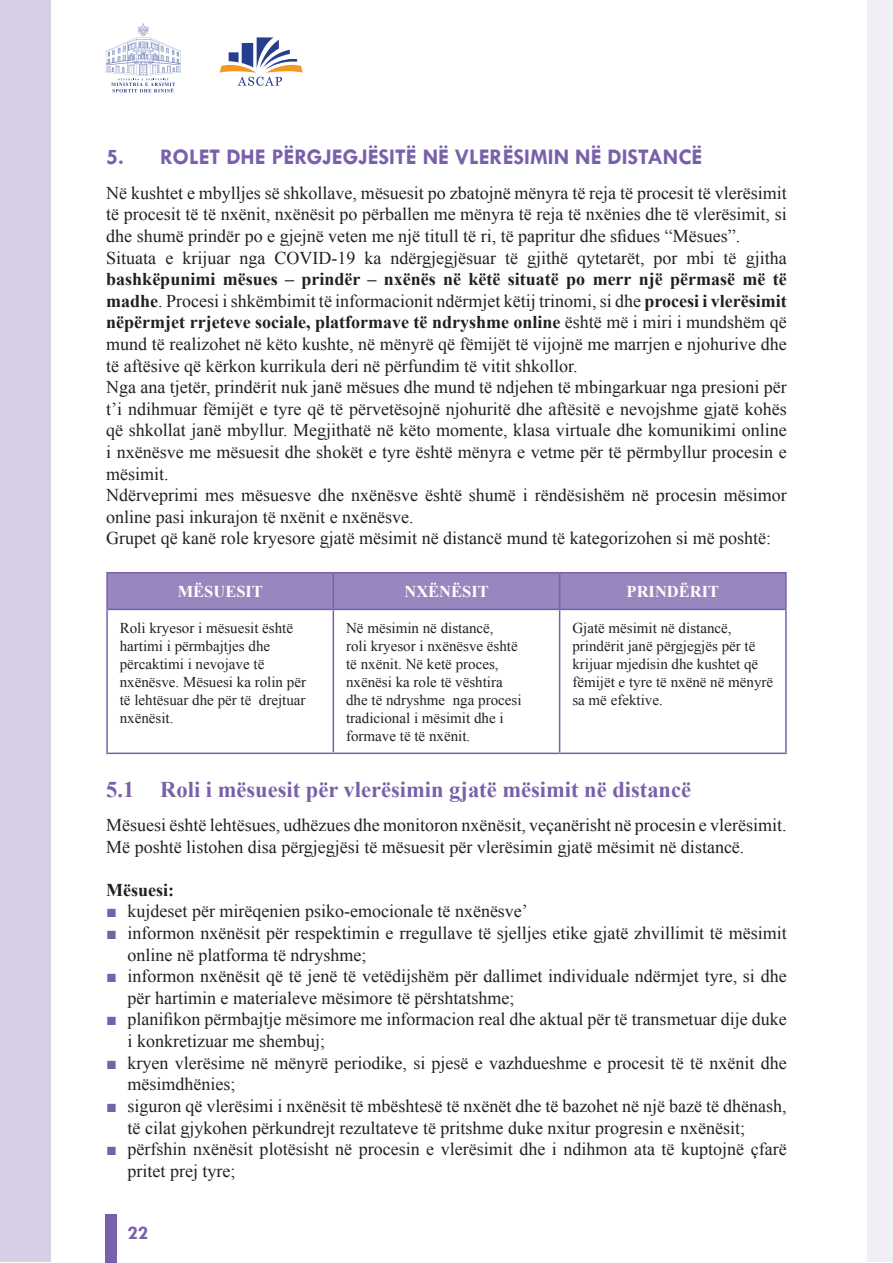
<style>
.page{position:relative;width:893px;height:1263px;background:#fff}
.page>*{position:absolute;margin:0;border:0;box-sizing:border-box;transform-origin:0 0}
.t1{font:700 22.5px "Times New Roman";color:#7960aa}
.t2{font:700 22.5px "Tw Cen";color:#7960aa}
.t3{font:700 19.5px "Tw Cen";color:#7960aa}
.t4{font:18px/21.6px "Times New Roman";color:#231f20}
.t5{font:700 18px "Times New Roman";color:#231f20}
.t6{font:700 16.5px "Times New Roman";color:#fff}
.t7{font:15px/18px "Times New Roman";color:#231f20}
.s1{font-weight:700}
.s2{color:#7960aa}
</style>
<div class="page">
<div style="left:106px;top:1214px;width:11px;height:49px;background:#7960aa"></div>
<svg style="left:106px;top:23px;width:75px;height:69px"></svg>
<div style="left:1px;top:1px;width:50px;height:1261px;background:#d7cfe5"></div>
<div style="left:868px;top:1px;width:25px;height:1261px;background:#f1eff6"></div>
<svg style="left:220px;top:37px;width:83px;height:49px"></svg>
<div style="left:108px;top:573px;width:677px;height:36px;background:#9886be"></div>
<hr style="left:106px;top:572px;width:227px;height:1px;background:#7960aa">
<hr style="left:106px;top:573px;width:2px;height:36px;background:#7960aa">
<hr style="left:333px;top:572px;width:227px;height:1px;background:#7960aa">
<hr style="left:333px;top:573px;width:1px;height:36px;background:#7960aa">
<hr style="left:560px;top:572px;width:227px;height:1px;background:#7960aa">
<hr style="left:559px;top:573px;width:1px;height:36px;background:#7960aa">
<hr style="left:785px;top:573px;width:2px;height:36px;background:#7960aa">
<hr style="left:106px;top:609px;width:227px;height:1px;background:#7960aa">
<hr style="left:106px;top:610px;width:2px;height:142px;background:#7960aa">
<hr style="left:333px;top:609px;width:227px;height:1px;background:#7960aa">
<hr style="left:333px;top:610px;width:1px;height:142px;background:#7960aa">
<hr style="left:560px;top:609px;width:227px;height:1px;background:#7960aa">
<hr style="left:559px;top:610px;width:1px;height:142px;background:#7960aa">
<hr style="left:785px;top:610px;width:2px;height:142px;background:#7960aa">
<hr style="left:106px;top:752px;width:227px;height:2px;background:#7960aa">
<hr style="left:333px;top:752px;width:227px;height:2px;background:#7960aa">
<hr style="left:560px;top:752px;width:227px;height:2px;background:#7960aa">
<p class="t2" style="left:106px;top:144px;width:597px">5. ROLET DHE PËRGJEGJËSITË NË VLERËSIMIN NË DISTANCË</p>
<p class="t4" style="left:106px;top:182px;width:682px">Në kushtet e mbylljes së shkollave, mësuesit po zbatojnë mënyra të reja të procesit të vlerësimit të procesit të të nxënit, nxënësit po përballen me mënyra të reja të nxënies dhe të vlerësimit, si dhe shumë prindër po e gjejnë veten me një titull të ri, të papritur dhe sfidues “Mësues”.<br>Situata e krijuar nga COVID-19 ka ndërgjegjësuar të gjithë qytetarët, por mbi të gjitha</p>
<p class="t4" style="left:106px;top:268px;width:682px"><span class="s1">bashkëpunimi mësues – prindër – nxënës në këtë situatë po merr një përmasë më të madhe</span>. Procesi i shkëmbimit të informacionit ndërmjet këtij trinomi, si dhe <span class="s1">procesi i vlerësimit nëpërmjet rrjeteve sociale, platformave të ndryshme online</span> është më i miri i mundshëm që mund të realizohet në këto kushte, në mënyrë që fëmijët të vijojnë me marrjen e njohurive dhe të aftësive që kërkon kurrikula deri në përfundim të vitit shkollor.<br>Nga ana tjetër, prindërit nuk janë mësues dhe mund të ndjehen të mbingarkuar nga presioni për t’i ndihmuar fëmijët e tyre që të përvetësojnë njohuritë dhe aftësitë e nevojshme gjatë kohës që shkollat janë mbyllur. Megjithatë në këto momente, klasa virtuale dhe komunikimi online i nxënësve me mësuesit dhe shokët e tyre është mënyra e vetme për të përmbyllur procesin e mësimit.<br>Ndërveprimi mes mësuesve dhe nxënësve është shumë i rëndësishëm në procesin mësimor online pasi inkurajon të nxënit e nxënësve.<br>Grupet që kanë role kryesore gjatë mësimit në distancë mund të kategorizohen si më poshtë:</p>
<p class="t6" style="left:178px;top:580px;width:87px">MËSUESIT</p>
<p class="t6" style="left:404px;top:580px;width:86px">NXËNËSIT</p>
<p class="t6" style="left:627px;top:580px;width:94px">PRINDËRIT</p>
<p class="t7" style="left:120px;top:618px;width:188px">Roli kryesor i mësuesit është hartimi i përmbajtjes dhe përcaktimi i nevojave të nxënësve. Mësuesi ka rolin për të lehtësuar dhe për të drejtuar nxënësit.</p>
<p class="t7" style="left:346px;top:618px;width:177px">Në mësimin në distancë,<br>roli kryesor i nxënësve është të nxënit. Në ketë proces, nxënësi ka role të vështira dhe të ndryshme nga procesi tradicional i mësimit dhe i formave të të nxënit.</p>
<p class="t7" style="left:572px;top:618px;width:202px">Gjatë mësimit në distancë, prindërit janë përgjegjës për të krijuar mjedisin dhe kushtet që fëmijët e tyre të nxënë në mënyrë sa më efektive.</p>
<p class="t1" style="left:106px;top:774px;width:586px">5.1 Roli i mësuesit për vlerësimin gjatë mësimit në distancë</p>
<p class="t4" style="left:106px;top:814px;width:682px">Mësuesi është lehtësues, udhëzues dhe monitoron nxënësit, veçanërisht në procesin e vlerësimit.<br>Më poshtë listohen disa përgjegjësi të mësuesit për vlerësimin gjatë mësimit në distancë.</p>
<p class="t5" style="left:106px;top:877px;width:69px">Mësuesi:</p>
<p class="t4" style="left:106px;top:900px;width:423px"><span class="s2">■</span> kujdeset për mirëqenien psiko-emocionale të nxënësve’</p>
<p class="t4" style="left:128px;top:922px;width:661px;text-indent:-21px"><span class="s2">■</span> informon nxënësit për respektimin e rregullave të sjelljes etike gjatë zhvillimit të mësimit online në platforma të ndryshme;</p>
<p class="t4" style="left:128px;top:965px;width:661px;text-indent:-21px"><span class="s2">■</span> informon nxënësit që të jenë të vetëdijshëm për dallimet individuale ndërmjet tyre, si dhe për hartimin e materialeve mësimore të përshtatshme;</p>
<p class="t4" style="left:128px;top:1008px;width:661px;text-indent:-21px"><span class="s2">■</span> planifikon përmbajtje mësimore me informacion real dhe aktual për të transmetuar dije duke i konkretizuar me shembuj;</p>
<p class="t4" style="left:128px;top:1051px;width:661px;text-indent:-21px"><span class="s2">■</span> kryen vlerësime në mënyrë periodike, si pjesë e vazhdueshme e procesit të të nxënit dhe mësimdhënies;</p>
<p class="t4" style="left:128px;top:1095px;width:661px;text-indent:-21px"><span class="s2">■</span> siguron që vlerësimi i nxënësit të mbështesë të nxënët dhe të bazohet në një bazë të dhënash, të cilat gjykohen përkundrejt rezultateve të pritshme duke nxitur progresin e nxënësit;</p>
<p class="t4" style="left:128px;top:1138px;width:661px;text-indent:-21px"><span class="s2">■</span> përfshin nxënësit plotësisht në procesin e vlerësimit dhe i ndihmon ata të kuptojnë çfarë pritet prej tyre;</p>
<p class="t3" style="left:127px;top:1221px;width:22px">22</p>
</div>
